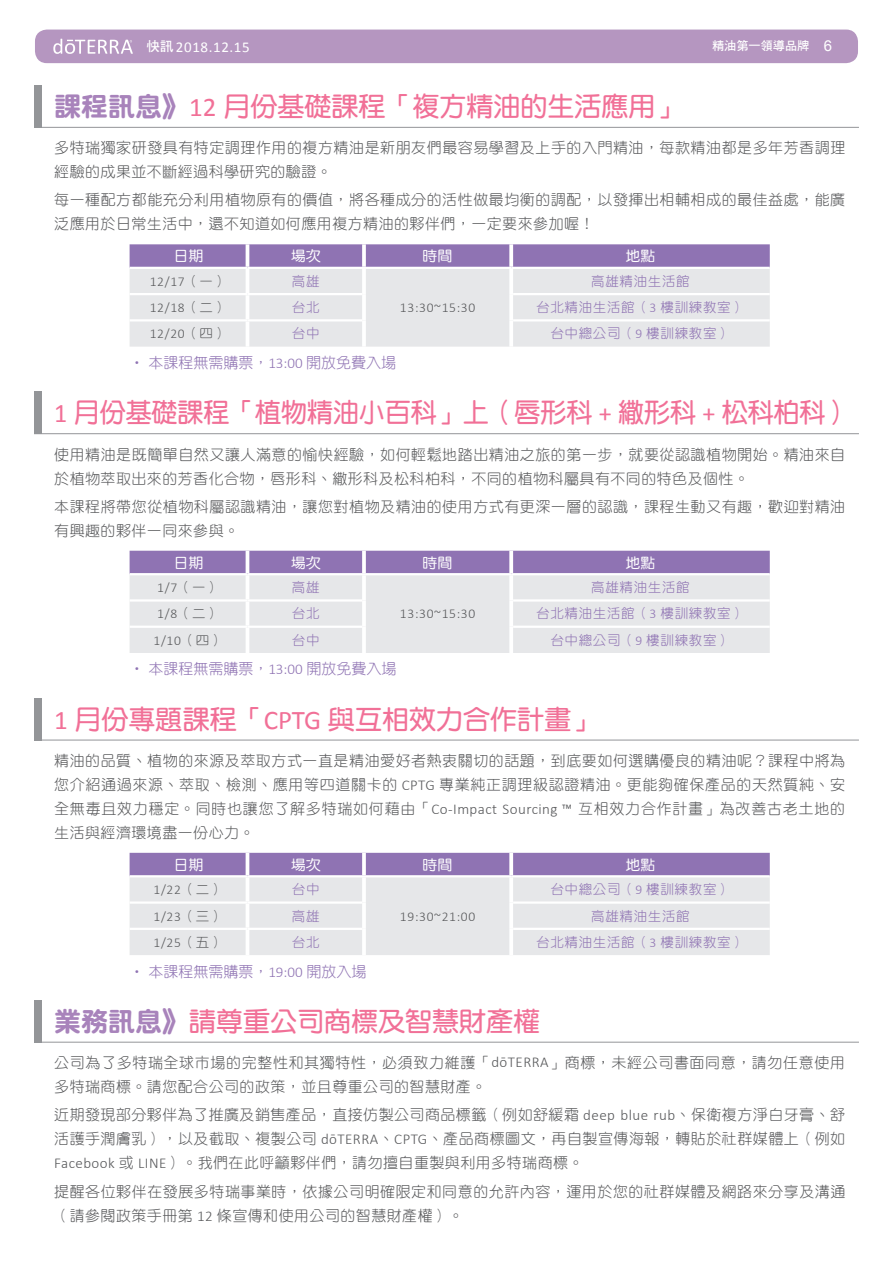
<style>
.page{position:relative;width:893px;height:1263px;background:#fff}
.page>*{position:absolute;margin:0;border:0;box-sizing:border-box;transform-origin:0 0}
.t1{font:27px "DF Yuan Std W7";color:#f17097}
.t2{font:27px "DF Yuan Std W7";color:#f17097;scale:.96 1}
.t3{font:15px/24px "DF Yuan Std W3";letter-spacing:.035em;color:#57585a}
.t4{font:15px "DF Yuan Std W3";color:#8f73b3}
.t5{font:15px "Calibri";letter-spacing:.04em;color:#fff}
.t6{font:14.25px "DF Yuan Std W5";color:#fff;scale:1.05 1}
.t7{font:13.5px "DF Yuan Std W3";letter-spacing:.05em;color:#8f73b3}
.t8{font:300 13.5px "Calibri";letter-spacing:.05em;color:#57585a}
.t9{font:12.15px "DF Hei Std W7";color:#fff}
.s1{font-family:"DF Hei Std W7";font-size:13.5px}
.s2{font-family:"Arial";font-size:15px}
.s3{font-family:"DF Yuan Std W9";color:#a883bb}
.s4{font-family:"Calibri"}
.s5{font-family:"DF Yuan Std W3";font-weight:400}
.s6{font-family:"Calibri";font-weight:300}
</style>
<div class="page">
<div style="left:35px;top:30px;width:823px;height:33px;background:#b596c0;border-radius:12px"></div>
<svg style="left:53px;top:39px;width:80px;height:15px"></svg>
<div style="left:34px;top:85px;width:7px;height:43px;background:#939598"></div>
<hr style="left:34px;top:127px;width:825px;height:1px;background:#939598">
<svg style="left:130px;top:244px;width:640px;height:23px;background:#9276b5"></svg>
<div style="left:130px;top:269px;width:640px;height:78px;background:#e6e7e9"></div>
<hr style="left:246px;top:244px;width:3px;height:23px;background:#fff">
<svg style="left:362px;top:244px;width:4px;height:23px"></svg>
<svg style="left:509px;top:244px;width:4px;height:23px"></svg>
<hr style="left:246px;top:269px;width:3px;height:24px;background:#fff">
<hr style="left:246px;top:295px;width:3px;height:24px;background:#fff">
<hr style="left:246px;top:321px;width:3px;height:26px;background:#fff">
<hr style="left:130px;top:293px;width:117px;height:2px;background:#fff">
<hr style="left:247px;top:293px;width:115px;height:2px;background:#fff">
<hr style="left:130px;top:319px;width:117px;height:2px;background:#fff">
<hr style="left:247px;top:319px;width:115px;height:2px;background:#fff">
<hr style="left:513px;top:293px;width:257px;height:2px;background:#fff">
<hr style="left:513px;top:319px;width:257px;height:2px;background:#fff">
<hr style="left:362px;top:269px;width:4px;height:25px;background:#fff">
<hr style="left:509px;top:269px;width:4px;height:25px;background:#fff">
<hr style="left:362px;top:294px;width:4px;height:26px;background:#fff">
<hr style="left:509px;top:294px;width:4px;height:26px;background:#fff">
<hr style="left:362px;top:320px;width:4px;height:27px;background:#fff">
<hr style="left:509px;top:320px;width:4px;height:27px;background:#fff">
<div style="left:34px;top:391px;width:7px;height:43px;background:#939598"></div>
<hr style="left:34px;top:433px;width:825px;height:1px;background:#939598">
<div style="left:130px;top:551px;width:640px;height:22px;background:#8f73b3"></div>
<div style="left:130px;top:575px;width:640px;height:78px;background:#e6e7e9"></div>
<hr style="left:246px;top:551px;width:3px;height:22px;background:#fff">
<hr style="left:362px;top:551px;width:4px;height:22px;background:#f8f6fa">
<svg style="left:509px;top:551px;width:4px;height:22px"></svg>
<hr style="left:246px;top:575px;width:3px;height:24px;background:#fff">
<hr style="left:246px;top:602px;width:3px;height:24px;background:#fff">
<hr style="left:246px;top:628px;width:3px;height:25px;background:#fff">
<hr style="left:130px;top:599px;width:117px;height:3px;background:#fff">
<hr style="left:247px;top:599px;width:115px;height:3px;background:#fff">
<hr style="left:130px;top:626px;width:117px;height:2px;background:#fff">
<hr style="left:247px;top:626px;width:115px;height:2px;background:#fff">
<hr style="left:513px;top:599px;width:257px;height:3px;background:#fff">
<hr style="left:513px;top:626px;width:257px;height:2px;background:#fff">
<hr style="left:362px;top:575px;width:4px;height:25px;background:#fff">
<hr style="left:509px;top:575px;width:4px;height:25px;background:#fff">
<hr style="left:362px;top:600px;width:4px;height:27px;background:#fff">
<hr style="left:509px;top:600px;width:4px;height:27px;background:#fff">
<hr style="left:362px;top:627px;width:4px;height:26px;background:#fff">
<hr style="left:509px;top:627px;width:4px;height:26px;background:#fff">
<div style="left:34px;top:698px;width:7px;height:42px;background:#939598"></div>
<hr style="left:34px;top:740px;width:825px;height:1px;background:#939598">
<div style="left:130px;top:853px;width:640px;height:22px;background:#8f73b3"></div>
<div style="left:130px;top:877px;width:640px;height:78px;background:#e6e7e9"></div>
<hr style="left:246px;top:853px;width:3px;height:22px;background:#fff">
<hr style="left:362px;top:853px;width:4px;height:22px;background:#f8f6fa">
<svg style="left:509px;top:853px;width:4px;height:22px"></svg>
<hr style="left:246px;top:877px;width:3px;height:24px;background:#fff">
<hr style="left:246px;top:904px;width:3px;height:24px;background:#fff">
<hr style="left:246px;top:930px;width:3px;height:25px;background:#fff">
<hr style="left:130px;top:901px;width:117px;height:3px;background:#fff">
<hr style="left:247px;top:901px;width:115px;height:3px;background:#fff">
<hr style="left:130px;top:928px;width:117px;height:2px;background:#fff">
<hr style="left:247px;top:928px;width:115px;height:2px;background:#fff">
<hr style="left:513px;top:901px;width:257px;height:3px;background:#fff">
<hr style="left:513px;top:928px;width:257px;height:2px;background:#fff">
<hr style="left:362px;top:877px;width:4px;height:25px;background:#fff">
<hr style="left:509px;top:877px;width:4px;height:25px;background:#fff">
<hr style="left:362px;top:902px;width:4px;height:27px;background:#fff">
<hr style="left:509px;top:902px;width:4px;height:27px;background:#fff">
<hr style="left:362px;top:929px;width:4px;height:26px;background:#fff">
<hr style="left:509px;top:929px;width:4px;height:26px;background:#fff">
<div style="left:34px;top:1000px;width:7px;height:42px;background:#939598"></div>
<hr style="left:34px;top:1042px;width:825px;height:1px;background:#939598">
<p class="t5" style="left:147px;top:37px;width:105px"><span class="s1">快訊</span> 2018.12.15</p>
<p class="t9" style="left:712px;top:39px;width:121px">精油第一領導品牌 <span class="s2">6</span></p>
<h1 class="t1" style="left:54px;top:92px;width:630px"><span class="s3">課程訊息》</span><span class="s4">12</span> 月份基礎課程「複方精油的生活應用」</h1>
<p class="t3" style="left:54px;top:136px;width:793px">多特瑞獨家研發具有特定調理作用的複方精油是新朋友們最容易學習及上手的入門精油，每款精油都是多年芳香調理經驗的成果並不斷經過科學研究的驗證。</p>
<p class="t3" style="left:54px;top:188px;width:793px">每一種配方都能充分利用植物原有的價值，將各種成分的活性做最均衡的調配，以發揮出相輔相成的最佳益處，能廣泛應用於日常生活中，還不知道如何應用複方精油的夥伴們，一定要來參加喔！</p>
<p class="t6" style="left:174px;top:248px;width:30px">日期</p>
<p class="t6" style="left:291px;top:248px;width:30px">場次</p>
<p class="t6" style="left:423px;top:248px;width:30px">時間</p>
<p class="t6" style="left:625px;top:248px;width:30px">地點</p>
<p class="t8" style="left:150px;top:273px;width:79px">12/17<span class="s5">（一）</span></p>
<p class="t7" style="left:292px;top:274px;width:29px">高雄</p>
<p class="t8" style="left:400px;top:299px;width:77px">13:30~15:30</p>
<p class="t7" style="left:591px;top:274px;width:100px">高雄精油生活館</p>
<p class="t8" style="left:150px;top:299px;width:79px">12/18<span class="s5">（二）</span></p>
<p class="t7" style="left:292px;top:300px;width:29px">台北</p>
<p class="t7" style="left:536px;top:300px;width:210px">台北精油生活館（<span class="s6">3</span> 樓訓練教室）</p>
<p class="t8" style="left:150px;top:325px;width:79px">12/20<span class="s5">（四）</span></p>
<p class="t7" style="left:292px;top:326px;width:29px">台中</p>
<p class="t7" style="left:550px;top:326px;width:182px">台中總公司（<span class="s6">9</span> 樓訓練教室）</p>
<p class="t4" style="left:130px;top:354px;width:268px">‧ 本課程無需購票，<span class="s6">13:00</span> 開放免費入場</p>
<h1 class="t2" style="left:54px;top:398px;width:832px"><span class="s4">1</span> 月份基礎課程「植物精油小百科」上（唇形科 <span class="s4">+</span> 繖形科 <span class="s4">+</span> 松科柏科）</h1>
<p class="t3" style="left:54px;top:442px;width:793px">使用精油是既簡單自然又讓人滿意的愉快經驗，如何輕鬆地踏出精油之旅的第一步，就要從認識植物開始。精油來自於植物萃取出來的芳香化合物，唇形科、繖形科及松科柏科，不同的植物科屬具有不同的特色及個性。</p>
<p class="t3" style="left:54px;top:494px;width:793px">本課程將帶您從植物科屬認識精油，讓您對植物及精油的使用方式有更深一層的認識，課程生動又有趣，歡迎對精油有興趣的夥伴一同來參與。</p>
<p class="t6" style="left:174px;top:555px;width:30px">日期</p>
<p class="t6" style="left:291px;top:555px;width:30px">場次</p>
<p class="t6" style="left:423px;top:555px;width:30px">時間</p>
<p class="t6" style="left:625px;top:555px;width:30px">地點</p>
<p class="t8" style="left:157px;top:579px;width:64px">1/7<span class="s5">（一）</span></p>
<p class="t7" style="left:292px;top:580px;width:29px">高雄</p>
<p class="t8" style="left:400px;top:606px;width:77px">13:30~15:30</p>
<p class="t7" style="left:591px;top:580px;width:100px">高雄精油生活館</p>
<p class="t8" style="left:157px;top:606px;width:64px">1/8<span class="s5">（二）</span></p>
<p class="t7" style="left:292px;top:606px;width:29px">台北</p>
<p class="t7" style="left:536px;top:606px;width:210px">台北精油生活館（<span class="s6">3</span> 樓訓練教室）</p>
<p class="t8" style="left:154px;top:632px;width:71px">1/10<span class="s5">（四）</span></p>
<p class="t7" style="left:292px;top:632px;width:29px">台中</p>
<p class="t7" style="left:550px;top:632px;width:182px">台中總公司（<span class="s6">9</span> 樓訓練教室）</p>
<p class="t4" style="left:130px;top:661px;width:268px">‧ 本課程無需購票，<span class="s6">13:00</span> 開放免費入場</p>
<h1 class="t1" style="left:54px;top:704px;width:545px"><span class="s4">1</span> 月份專題課程「<span class="s4">CPTG</span> 與互相效力合作計畫」</h1>
<p class="t3" style="left:54px;top:748px;width:793px;text-align:justify">精油的品質、植物的來源及萃取方式一直是精油愛好者熱衷關切的話題，到底要如何選購優良的精油呢？課程中將為您介紹通過來源、萃取、檢測、應用等四道關卡的 <span class="s6">CPTG</span> 專業純正調理級認證精油。更能夠確保產品的天然質純、安全無毒且效力穩定。同時也讓您了解多特瑞如何藉由「<span class="s6">Co-Impact Sourcing ™</span> 互相效力合作計畫」為改善古老土地的生活與經濟環境盡一份心力。</p>
<p class="t6" style="left:174px;top:857px;width:30px">日期</p>
<p class="t6" style="left:291px;top:857px;width:30px">場次</p>
<p class="t6" style="left:423px;top:857px;width:30px">時間</p>
<p class="t6" style="left:625px;top:857px;width:30px">地點</p>
<p class="t8" style="left:154px;top:881px;width:71px">1/22<span class="s5">（二）</span></p>
<p class="t7" style="left:292px;top:882px;width:29px">台中</p>
<p class="t8" style="left:400px;top:908px;width:77px">19:30~21:00</p>
<p class="t7" style="left:550px;top:882px;width:182px">台中總公司（<span class="s6">9</span> 樓訓練教室）</p>
<p class="t8" style="left:154px;top:908px;width:71px">1/23<span class="s5">（三）</span></p>
<p class="t7" style="left:292px;top:908px;width:29px">高雄</p>
<p class="t7" style="left:591px;top:908px;width:100px">高雄精油生活館</p>
<p class="t8" style="left:154px;top:934px;width:71px">1/25<span class="s5">（五）</span></p>
<p class="t7" style="left:292px;top:935px;width:29px">台北</p>
<p class="t7" style="left:536px;top:935px;width:210px">台北精油生活館（<span class="s6">3</span> 樓訓練教室）</p>
<p class="t4" style="left:130px;top:963px;width:238px">‧ 本課程無需購票，<span class="s6">19:00</span> 開放入場</p>
<h1 class="t1" style="left:54px;top:1006px;width:487px"><span class="s3">業務訊息》</span>請尊重公司商標及智慧財產權</h1>
<p class="t3" style="left:54px;top:1050px;width:792px">公司為了多特瑞全球市場的完整性和其獨特性，必須致力維護「<span class="s6">dōTERRA</span>」商標，未經公司書面同意，請勿任意使用多特瑞商標。請您配合公司的政策，並且尊重公司的智慧財產。</p>
<p class="t3" style="left:54px;top:1103px;width:792px;text-align:justify">近期發現部分夥伴為了推廣及銷售產品，直接仿製公司商品標籤（例如舒緩霜 <span class="s6">deep blue rub</span>、保衛複方淨白牙膏、舒活護手潤膚乳），以及截取、複製公司 <span class="s6">dōTERRA</span>、<span class="s6">CPTG</span>、產品商標圖文，再自製宣傳海報，轉貼於社群媒體上（例如<span class="s6">Facebook</span> 或 <span class="s6">LINE</span>）。我們在此呼籲夥伴們，請勿擅自重製與利用多特瑞商標。</p>
<p class="t3" style="left:54px;top:1179px;width:793px">提醒各位夥伴在發展多特瑞事業時，依據公司明確限定和同意的允許內容，運用於您的社群媒體及網路來分享及溝通（請參閱政策手冊第 <span class="s6">12</span> 條宣傳和使用公司的智慧財產權）。</p>
</div>
